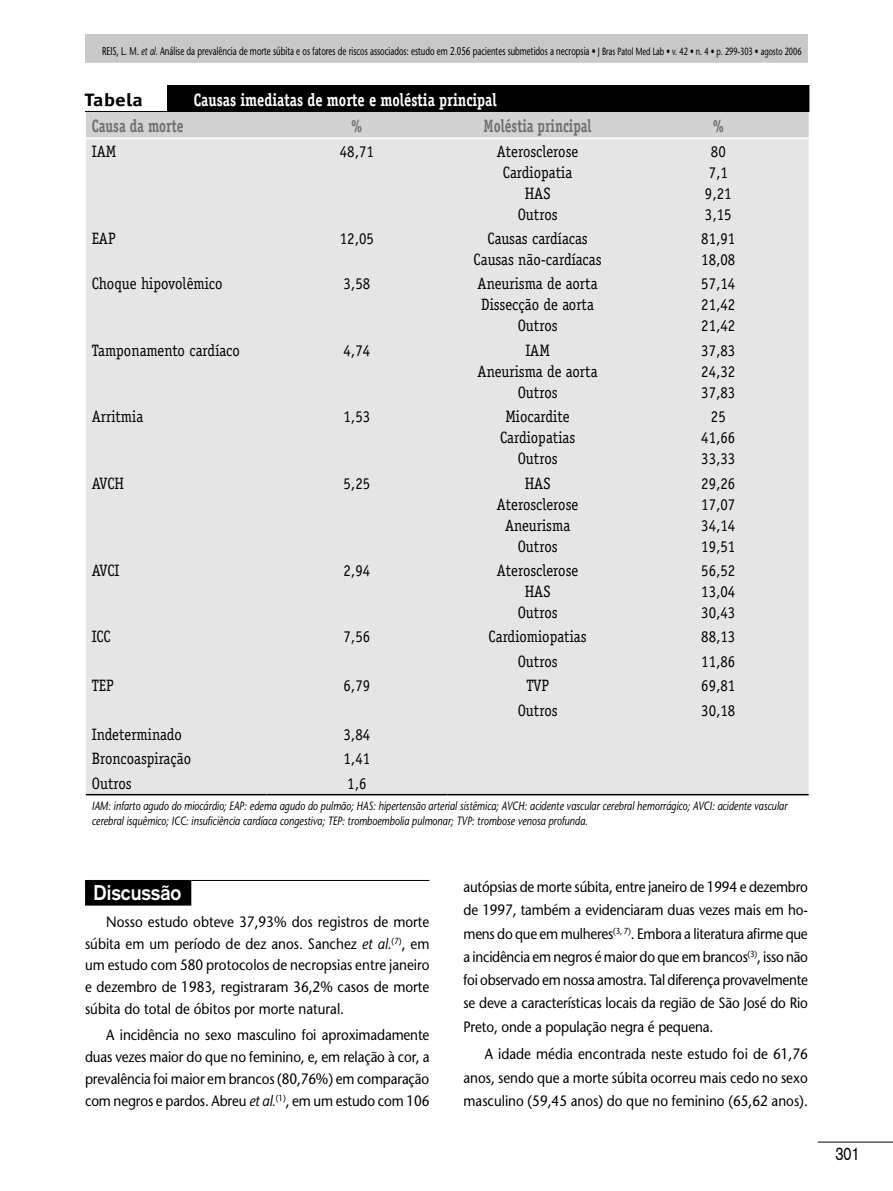
<style>
.page{position:relative;width:893px;height:1191px;background:#fff}
.page>*{position:absolute;margin:0;border:0;box-sizing:border-box;transform-origin:0 0}
.t1{font:700 21px "Akzidenz Grotesk";color:#fff;scale:.9 1}
.t2{font:700 18px "Officina Serif";color:#fff;scale:.8 1}
.t3{font:700 18px "Officina Serif";color:#707070;scale:.75 1}
.t4{font:700 18px "Officina Sans";color:#000;scale:1.2 1}
.t5{font:18px "Akzidenz Grotesk";color:#000;scale:.8 1}
.t6{font:16.5px/21px "Officina Serif";color:#000;text-align:center;scale:.9 1}
.t7{font:15px/23.2px "Stone Sans";letter-spacing:-.005em;color:#000;text-align:justify;scale:.9 1}
.t8{font:italic 12px/14.4px "Stone Sans";color:#000;scale:.8 1}
.t9{font:11.25px "Stone Sans";color:#000;scale:.7 1}
.s1{font-style:italic}
.s2{font-size:10.5px}
</style>
<div class="page">
<div style="left:86px;top:35px;width:721px;height:27px;background:#c8c8c8"></div>
<div style="left:85px;top:34px;width:723px;height:29px;border:2px solid #c8c8c8"></div>
<hr style="left:818px;top:1141px;width:75px;height:1px;background:#000">
<hr style="left:85px;top:880px;width:344px;height:1px;background:#000">
<div style="left:86px;top:881px;width:105px;height:24px;background:#000"></div>
<div style="left:86px;top:139px;width:723px;height:655px;background:#e5e5e5"></div>
<hr style="left:85px;top:85px;width:182px;height:2px;background:#000">
<hr style="left:85px;top:87px;width:2px;height:25px;background:#000">
<hr style="left:267px;top:85px;width:180px;height:2px;background:#000">
<hr style="left:447px;top:85px;width:181px;height:2px;background:#000">
<hr style="left:628px;top:85px;width:181px;height:2px;background:#000">
<svg style="left:86px;top:87px;width:723px;height:50px;background:#6f6f6f"></svg>
<hr style="left:86px;top:794px;width:181px;height:1px;background:#000">
<hr style="left:267px;top:794px;width:180px;height:1px;background:#000">
<hr style="left:447px;top:794px;width:181px;height:1px;background:#000">
<hr style="left:628px;top:794px;width:181px;height:1px;background:#000">
<div style="left:83px;top:83px;width:84px;height:27px;background:#fff"></div>
<p class="t9" style="left:102px;top:44px;width:1001px">Reis, L. M. <span class="s1">et al.</span> Análise da prevalência de morte súbita e os fatores de riscos associados: estudo em 2.056 pacientes submetidos a necropsia • <span class="s2">J Bras Patol Med Lab • v. 42 • n. 4 • p. 299-303 • agosto 2006</span></p>
<p class="t4" style="left:85px;top:88px;width:50px">Tabela</p>
<p class="t2" style="left:194px;top:89px;width:380px">Causas imediatas de morte e moléstia principal</p>
<p class="t3" style="left:92px;top:115px;width:124px">Causa da morte</p>
<p class="t3" style="left:351px;top:115px;width:16px">%</p>
<p class="t3" style="left:484px;top:115px;width:145px">Moléstia principal</p>
<p class="t3" style="left:713px;top:115px;width:16px">%</p>
<p class="t6" style="left:92px;top:140px;width:29px">IAM</p>
<p class="t6" style="left:340px;top:140px;width:39px">48,71</p>
<p class="t6" style="left:497px;top:140px;width:92px">Aterosclerose<br>Cardiopatia<br>HAS<br>Outros</p>
<p class="t6" style="left:705px;top:140px;width:31px">80<br>7,1<br>9,21<br>3,15</p>
<p class="t6" style="left:92px;top:228px;width:28px">EAP</p>
<p class="t6" style="left:340px;top:228px;width:39px">12,05</p>
<p class="t6" style="left:474px;top:228px;width:144px">Causas cardíacas<br>Causas não-cardíacas</p>
<p class="t6" style="left:701px;top:228px;width:39px;text-align:left">81,91<br>18,08</p>
<p class="t6" style="left:92px;top:273px;width:147px">Choque hipovolêmico</p>
<p class="t6" style="left:344px;top:273px;width:31px">3,58</p>
<p class="t6" style="left:478px;top:273px;width:135px">Aneurisma de aorta<br>Dissecção de aorta<br>Outros</p>
<p class="t6" style="left:701px;top:273px;width:39px;text-align:justify">57,14<br>21,42<br>21,42</p>
<p class="t6" style="left:92px;top:340px;width:166px">Tamponamento cardíaco</p>
<p class="t6" style="left:344px;top:340px;width:31px">4,74</p>
<p class="t6" style="left:478px;top:340px;width:135px">IAM<br>Aneurisma de aorta<br>Outros</p>
<p class="t6" style="left:701px;top:340px;width:39px;text-align:justify">37,83<br>24,32<br>37,83</p>
<p class="t6" style="left:92px;top:406px;width:59px">Arritmia</p>
<p class="t6" style="left:344px;top:406px;width:31px">1,53</p>
<p class="t6" style="left:500px;top:406px;width:85px">Miocardite<br>Cardiopatias<br>Outros</p>
<p class="t6" style="left:701px;top:406px;width:39px">25<br>41,66<br>33,33</p>
<p class="t6" style="left:92px;top:472px;width:38px">AVCH</p>
<p class="t6" style="left:344px;top:472px;width:31px">5,25</p>
<p class="t6" style="left:497px;top:472px;width:92px">HAS<br>Aterosclerose<br>Aneurisma<br>Outros</p>
<p class="t6" style="left:701px;top:472px;width:39px;text-align:justify">29,26<br>17,07<br>34,14<br>19,51</p>
<p class="t6" style="left:92px;top:560px;width:32px">AVCI</p>
<p class="t6" style="left:344px;top:560px;width:31px">2,94</p>
<p class="t6" style="left:497px;top:560px;width:92px">Aterosclerose<br>HAS<br>Outros</p>
<p class="t6" style="left:701px;top:560px;width:39px;text-align:justify">56,52<br>13,04<br>30,43</p>
<p class="t6" style="left:92px;top:626px;width:23px">ICC</p>
<p class="t6" style="left:344px;top:626px;width:31px">7,56</p>
<p class="t6" style="left:489px;top:626px;width:110px">Cardiomiopatias</p>
<p class="t6" style="left:701px;top:626px;width:39px">88,13</p>
<p class="t6" style="left:518px;top:650px;width:46px">Outros</p>
<p class="t6" style="left:701px;top:650px;width:39px">11,86</p>
<p class="t6" style="left:92px;top:675px;width:26px">TEP</p>
<p class="t6" style="left:344px;top:675px;width:31px">6,79</p>
<p class="t6" style="left:526px;top:675px;width:27px">TVP</p>
<p class="t6" style="left:701px;top:675px;width:39px">69,81</p>
<p class="t6" style="left:518px;top:699px;width:46px">Outros</p>
<p class="t6" style="left:701px;top:699px;width:39px">30,18</p>
<p class="t6" style="left:92px;top:724px;width:101px">Indeterminado</p>
<p class="t6" style="left:344px;top:724px;width:31px">3,84</p>
<p class="t6" style="left:92px;top:748px;width:112px">Broncoaspiração</p>
<p class="t6" style="left:344px;top:748px;width:31px">1,41</p>
<p class="t6" style="left:92px;top:772px;width:46px">Outros</p>
<p class="t6" style="left:347px;top:772px;width:23px">1,6</p>
<p class="t8" style="left:92px;top:798px;width:871px">IAM: infarto agudo do miocárdio; EAP: edema agudo do pulmão; HAS: hipertensão arterial sistêmica; AVCH: acidente vascular cerebral hemorrágico; AVCI: acidente vascular cerebral isquêmico; ICC: insuficiência cardíaca congestiva; TEP: tromboembolia pulmonar; TVP: trombose venosa profunda.</p>
<h1 class="t1" style="left:94px;top:880px;width:99px">Discussão</h1>
<p class="t7" style="left:85px;top:910px;width:384px;line-height:21.9px;text-indent:21px">Nosso estudo obteve 37,93% dos registros de morte súbita em um período de dez anos. Sanchez <span class="s1">et al.</span><sup>(7)</sup>, em um estudo com 580 protocolos de necropsias entre janeiro e dezembro de 1983, registraram 36,2% casos de morte súbita do total de óbitos por morte natural.</p>
<p class="t7" style="left:85px;top:1024px;width:384px;line-height:21.9px;text-indent:21px">A incidência no sexo masculino foi aproximadamente duas vezes maior do que no feminino, e, em relação à cor, a prevalência foi maior em brancos (80,76%) em comparação com negros e pardos. Abreu <span class="s1">et al.</span><sup>(1)</sup>, em um estudo com 106</p>
<p class="t7" style="left:464px;top:875px;width:384px">autópsias de morte súbita, entre janeiro de 1994 e dezembro de 1997, também a evidenciaram duas vezes mais em ho&shy;mens do que em mulheres<sup>(3,</sup> <sup>7)</sup>. Embora a literatura afirme que a incidência em negros é maior do que em brancos<sup>(3)</sup>, isso não foi observado em nossa amostra. Tal diferença provavelmente se deve a características locais da região de São José do Rio Preto, onde a população negra é pequena.</p>
<p class="t7" style="left:464px;top:1042px;width:384px;text-indent:21px">A idade média encontrada neste estudo foi de 61,76 anos, sendo que a morte súbita ocorreu mais cedo no sexo masculino (59,45 anos) do que no feminino (65,62 anos).</p>
<p class="t5" style="left:836px;top:1142px;width:32px">301</p>
</div>
